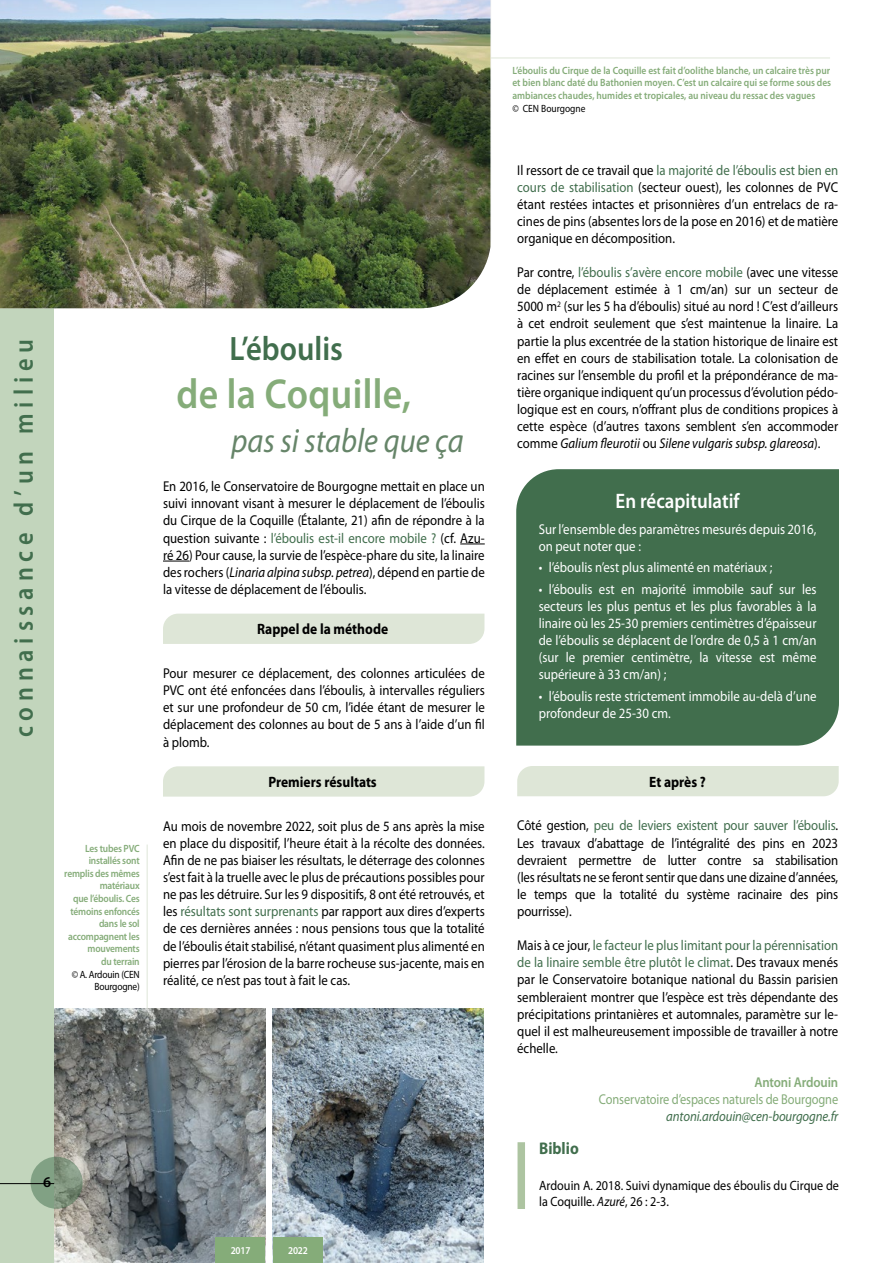
<style>
.page{position:relative;width:893px;height:1263px;background:#fff}
.page>*{position:absolute;margin:0;border:0;box-sizing:border-box;transform-origin:0 0}
.t1{font:600 42px "Myriad Pro";letter-spacing:.01em;color:#85ac79;scale:.9 1}
.t2{font:italic 33.9px "Myriad Pro";color:#668569;scale:.9 1}
.t3{font:600 33.9px "Myriad Pro";color:#416e4d;scale:.9 1}
.t4{font:600 27px "Myriad Pro";letter-spacing:.24em;color:#416e4d;scale:.9 1}
.t5{font:600 21px "Myriad Pro";color:#fff;scale:.9 1}
.t6{font:700 16.95px "Myriad Pro";color:#416e4d;scale:.9 1}
.t7{font:700 15px "Myriad Pro";color:#000;scale:.9 1}
.t8{font:600 15px "Myriad Pro";color:#000}
.t9{font:14.25px/17.1px "Myriad Pro";color:#000;text-align:justify;scale:.9 1}
.t10{font:14.25px/17.1px "Myriad Pro";color:#fff;scale:.9 1}
.t11{font:14.25px "Myriad Pro";letter-spacing:-.01em;color:#85ac79;scale:.87 1}
.t12{font:italic 14.25px "Myriad Pro";letter-spacing:-.01em;color:#416e4d;scale:.9 1}
.t13{font:600 14.25px "Myriad Pro";letter-spacing:-.01em;color:#85ac79;scale:.9 1}
.t14{font:13.5px/16.2px "Myriad Pro";color:#000;scale:.9 1}
.t15{font:600 10.5px/12.6px "Myriad Pro";letter-spacing:-.02em;color:#85ac79;text-align:right;scale:.9 1}
.t16{font:10.5px/12.6px "Myriad Pro";letter-spacing:-.02em;color:#000;text-align:right;scale:.9 1}
.t17{font:10.5px "Myriad Pro";color:#000;scale:.9 1}
.t18{font:600 10.5px "Myriad Pro";letter-spacing:-.02em;color:#fff;scale:.9 1}
.s1{color:#416e4d}
.s2{font-style:italic}
</style>
<div class="page">
<hr style="left:146px;top:844px;width:2px;height:189px;background:#e9eee5">
<img style="left:54px;top:1009px;width:211px;height:254px">
<hr style="left:407px;top:57px;width:423px;height:2px;background:#e9eee5">
<div style="left:0;top:0;width:54px;height:1263px;background:#c2d5bc"></div>
<svg style="left:31px;top:1157px;width:52px;height:52px;background:#7f987f"></svg>
<hr style="left:0;top:1183px;width:54px;height:1px;background:#000">
<div style="left:517px;top:766px;width:322px;height:30px;background:#dee6d7"></div>
<svg style="left:460px;top:544px;width:25px;height:1px"></svg>
<svg style="left:163px;top:561px;width:26px;height:1px"></svg>
<div style="left:163px;top:614px;width:321px;height:30px;background:#dee6d7"></div>
<svg style="left:163px;top:766px;width:321px;height:31px;background:#dfe6d8"></svg>
<div style="left:517px;top:1142px;width:8px;height:67px;background:#adc4a1"></div>
<div style="left:516px;top:469px;width:323px;height:277px;background:#416e4d"></div>
<img style="left:273px;top:1009px;width:211px;height:254px">
<img style="left:0;top:0;width:490px;height:308px">
<div style="left:215px;top:1237px;width:50px;height:26px;background:#85ac79"></div>
<div style="left:273px;top:1237px;width:49px;height:26px;background:#85ac79"></div>
<h3 class="t4" style="left:6px;top:737px;width:444px;rotate:-90deg">connaissance d’un milieu</h3>
<p class="t15" style="left:64px;top:841px;width:85px">Les tubes PVC installés sont remplis des mêmes matériaux<br>que l’éboulis. Ces témoins enfoncés dans le sol accompagnent les mouvements<br>du terrain</p>
<p class="t16" style="left:72px;top:967px;width:77px">© A. Ardouin (CEN<br>Bourgogne)</p>
<h2 class="t3" style="left:230px;top:327px;width:127px">L’éboulis</h2>
<h1 class="t1" style="left:176px;top:367px;width:262px">de la Coquille,</h1>
<h2 class="t2" style="left:231px;top:420px;width:260px">pas si stable que ça</h2>
<p class="t9" style="left:163px;top:478px;width:359px">En 2016, le Conservatoire de Bourgogne mettait en place un suivi innovant visant à mesurer le déplacement de l’éboulis du Cirque de la Coquille (Étalante, 21) afin de répondre à la question suivante : <span class="s1">l’éboulis est-il encore mobile ?</span> (cf. Azu&shy;ré 26) Pour cause, la survie de l’espèce-phare du site, la linaire des rochers (<span class="s2">Linaria alpina subsp. petrea</span>), dépend en partie de la vitesse de déplacement de l’éboulis.</p>
<p class="t7" style="left:257px;top:619px;width:147px">Rappel de la méthode</p>
<p class="t9" style="left:163px;top:664px;width:359px">Pour mesurer ce déplacement, des colonnes articulées de PVC ont été enfoncées dans l’éboulis, à intervalles réguliers et sur une profondeur de 50 cm, l’idée étant de mesurer le déplacement des colonnes au bout de 5 ans à l’aide d’un fil à plomb.</p>
<p class="t7" style="left:268px;top:772px;width:122px">Premiers résultats</p>
<p class="t9" style="left:163px;top:817px;width:359px">Au mois de novembre 2022, soit plus de 5 ans après la mise en place du dispositif, l’heure était à la récolte des données.<br>Afin de ne pas biaiser les résultats, le déterrage des colonnes s’est fait à la truelle avec le plus de précautions possibles pour ne pas les détruire. Sur les 9 dispositifs, 8 ont été retrouvés, et les <span class="s1">résultats sont surprenants</span> par rapport aux dires d’experts de ces dernières années : nous pensions tous que la totalité de l’éboulis était stabilisé, n’étant quasiment plus alimenté en pierres par l’érosion de la barre rocheuse sus-jacente, mais en réalité, ce n’est pas tout à fait le cas.</p>
<p class="t8" style="left:43px;top:1173px;width:10px">6</p>
<p class="t18" style="left:231px;top:1244px;width:23px">2017</p>
<p class="t18" style="left:288px;top:1244px;width:23px">2022</p>
<p class="t15" style="left:512px;top:64px;width:356px;text-align:justify">L’éboulis du Cirque de la Coquille est fait d’oolithe blanche, un calcaire très pur et bien blanc daté du Bathonien moyen. C’est un calcaire qui se forme sous des ambiances chaudes, humides et tropicales, au niveau du ressac des vagues</p>
<p class="t17" style="left:512px;top:102px;width:83px">© CEN Bourgogne</p>
<p class="t9" style="left:517px;top:161px;width:358px">Il ressort de ce travail que <span class="s1">la majorité de l’éboulis est bien en cours de stabilisation</span> (secteur ouest), les colonnes de PVC étant restées intactes et prisonnières d’un entrelacs de ra&shy;cines de pins (absentes lors de la pose en 2016) et de matière organique en décomposition.</p>
<p class="t9" style="left:517px;top:264px;width:358px">Par contre, <span class="s1">l’éboulis s’avère encore mobile</span> (avec une vitesse de déplacement estimée à 1 cm/an) sur un secteur de 5000 m<sup>2</sup> (sur les 5 ha d’éboulis) situé au nord ! C’est d’ailleurs à cet endroit seulement que s’est maintenue la linaire. La partie la plus excentrée de la station historique de linaire est en effet en cours de stabilisation totale. La colonisation de racines sur l’ensemble du profil et la prépondérance de ma&shy;tière organique indiquent qu’un processus d’évolution pédo&shy;logique est en cours, n’offrant plus de conditions propices à cette espèce (d’autres taxons semblent s’en accommoder comme <span class="s2">Galium fleurotii</span> ou <span class="s2">Silene vulgaris subsp. glareosa</span>).</p>
<h3 class="t5" style="left:616px;top:488px;width:139px">En récapitulatif</h3>
<p class="t10" style="left:539px;top:520px;width:310px">Sur l’ensemble des paramètres mesurés depuis 2016, on peut noter que :</p>
<p class="t10" style="left:539px;top:559px;width:261px">• l’éboulis n’est plus alimenté en matériaux ;</p>
<p class="t10" style="left:539px;top:580px;width:310px;text-align:justify">• l’éboulis est en majorité immobile sauf sur les secteurs les plus pentus et les plus favorables à la linaire où les 25-30 premiers centimètres d’épaisseur de l’éboulis se déplacent de l’ordre de 0,5 à 1 cm/an (sur le premier centimètre, la vitesse est même supérieure à 33 cm/an) ;</p>
<p class="t10" style="left:539px;top:687px;width:310px">• l’éboulis reste strictement immobile au-delà d’une profondeur de 25-30 cm.</p>
<p class="t7" style="left:649px;top:772px;width:65px">Et après ?</p>
<p class="t9" style="left:517px;top:817px;width:358px">Côté gestion, <span class="s1">peu de leviers existent pour sauver l’éboulis</span>.<br>Les travaux d’abattage de l’intégralité des pins en 2023 devraient permettre de lutter contre sa stabilisation (les résultats ne se feront sentir que dans une dizaine d’années, le temps que la totalité du système racinaire des pins pourrisse).</p>
<p class="t9" style="left:517px;top:937px;width:358px">Mais à ce jour, <span class="s1">le facteur le plus limitant pour la pérennisation de la linaire semble être plutôt le climat</span>. Des travaux menés par le Conservatoire botanique national du Bassin parisien sembleraient montrer que l’espèce est très dépendante des précipitations printanières et automnales, paramètre sur le&shy;quel il est malheureusement impossible de travailler à notre échelle.</p>
<p class="t13" style="left:754px;top:1073px;width:95px">Antoni Ardouin</p>
<p class="t11" style="left:599px;top:1090px;width:277px">Conservatoire d’espaces naturels de Bourgogne</p>
<p class="t12" style="left:666px;top:1108px;width:193px">antoni.ardouin@cen-bourgogne.fr</p>
<p class="t6" style="left:539px;top:1137px;width:45px">Biblio</p>
<p class="t14" style="left:539px;top:1177px;width:335px">Ardouin A. 2018. Suivi dynamique des éboulis du Cirque de la Coquille. <span class="s2">Azuré</span>, 26 : 2-3.</p>
</div>
